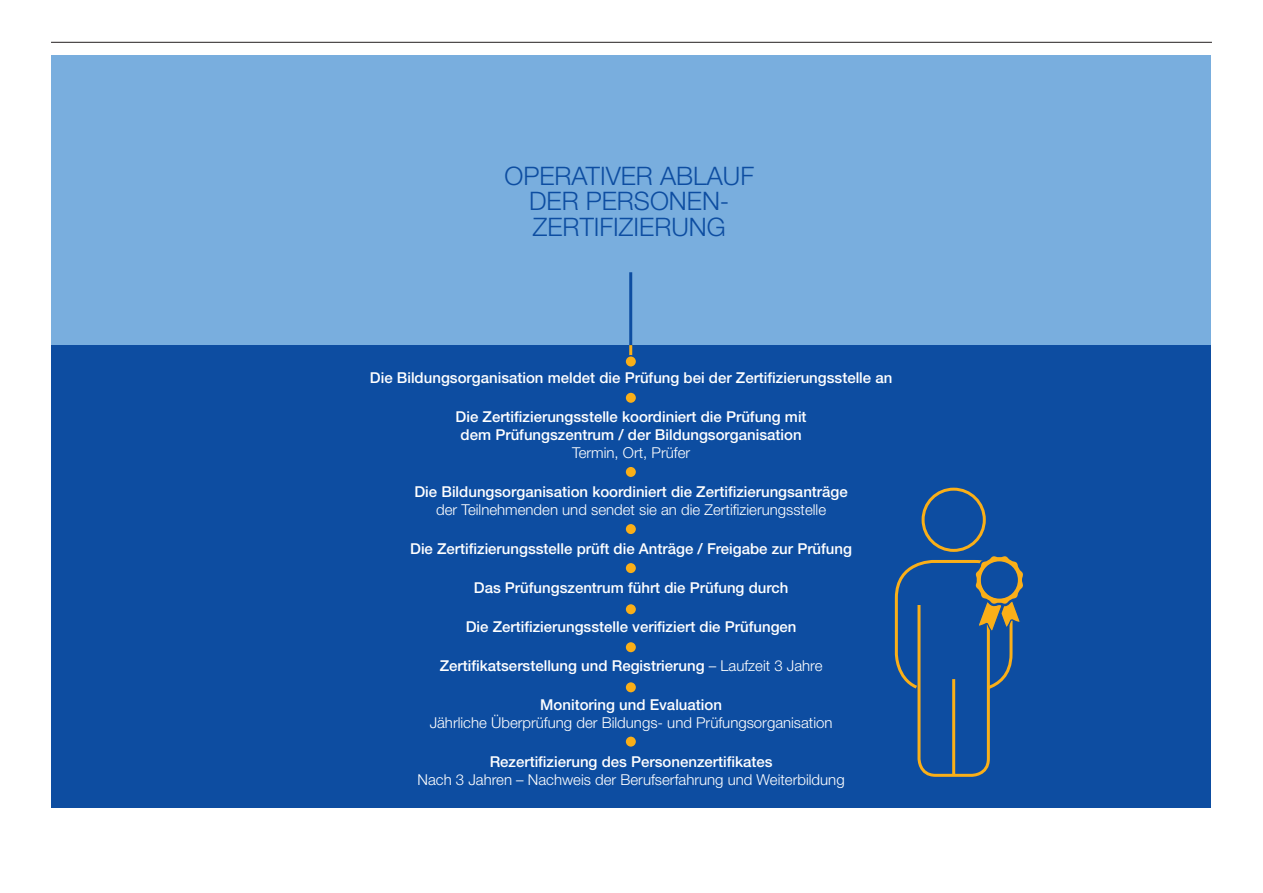
<style>
.page{position:relative;width:1263px;height:893px;background:#fff}
.page>*{position:absolute;margin:0;border:0;box-sizing:border-box;transform-origin:0 0}
.t1{font:300 25.5px/25.5px "Helvetica Neue";color:#0d4da1;text-align:center}
.t2{font:500 15px/18px "Helvetica Neue";color:#fff;text-align:center}
.t3{font:300 15px "Helvetica Neue";color:#fff}
.s1{font-weight:300}
</style>
<div class="page">
<div style="left:51px;top:55px;width:1159px;height:456px;background:#79aede"></div>
<div style="left:51px;top:345px;width:1159px;height:463px;background:#0d4da1"></div>
<hr style="left:51px;top:42px;width:1161px;height:1px;background:#231f20">
<hr style="left:629px;top:272px;width:3px;height:73px;background:#0d4da1">
<svg style="left:629px;top:345px;width:3px;height:10px"></svg>
<div style="left:921px;top:488px;width:65px;height:64px;border:3px solid #faaf18;border-radius:50%"></div>
<svg style="left:894px;top:556px;width:129px;height:221px"></svg>
<div style="left:981px;top:562px;width:36px;height:36px;background:#0d4da1;border-radius:50%"></div>
<div style="left:625px;top:356px;width:12px;height:11px;background:#faaf18;border-radius:50%"></div>
<div style="left:624px;top:355px;width:13px;height:13px;border:2px solid #0d4da1;border-radius:50%"></div>
<div style="left:625px;top:392px;width:12px;height:12px;background:#faaf18;border-radius:50%"></div>
<div style="left:624px;top:391px;width:13px;height:13px;border:2px solid #0d4da1;border-radius:50%"></div>
<div style="left:625px;top:466px;width:12px;height:12px;background:#faaf18;border-radius:50%"></div>
<div style="left:624px;top:465px;width:13px;height:13px;border:2px solid #0d4da1;border-radius:50%"></div>
<div style="left:625px;top:523px;width:12px;height:12px;background:#faaf18;border-radius:50%"></div>
<div style="left:624px;top:523px;width:13px;height:13px;border:2px solid #0d4da1;border-radius:50%"></div>
<div style="left:625px;top:562px;width:12px;height:12px;background:#faaf18;border-radius:50%"></div>
<div style="left:624px;top:562px;width:13px;height:13px;border:2px solid #0d4da1;border-radius:50%"></div>
<div style="left:625px;top:603px;width:12px;height:12px;background:#faaf18;border-radius:50%"></div>
<div style="left:624px;top:603px;width:13px;height:13px;border:2px solid #0d4da1;border-radius:50%"></div>
<div style="left:625px;top:641px;width:12px;height:12px;background:#faaf18;border-radius:50%"></div>
<div style="left:624px;top:641px;width:13px;height:13px;border:2px solid #0d4da1;border-radius:50%"></div>
<div style="left:625px;top:682px;width:12px;height:11px;background:#faaf18;border-radius:50%"></div>
<div style="left:624px;top:681px;width:13px;height:13px;border:2px solid #0d4da1;border-radius:50%"></div>
<div style="left:625px;top:736px;width:12px;height:11px;background:#faaf18;border-radius:50%"></div>
<div style="left:624px;top:735px;width:13px;height:13px;border:2px solid #0d4da1;border-radius:50%"></div>
<h1 class="t1" style="left:504px;top:162px;width:251px">OPERATIVER ABLAUF<br>DER PERSONEN-<br>ZERTIFIZIERUNG</h1>
<p class="t2" style="left:370px;top:368px;width:524px">Die Bildungsorganisation meldet die Prüfung bei der Zertifizierungsstelle an</p>
<p class="t2" style="left:456px;top:407px;width:352px">Die Zertifizierungsstelle koordiniert die Prüfung mit dem Prüfungszentrum / der Bildungsorganisation</p>
<p class="t3" style="left:572px;top:443px;width:120px">Termin, Ort, Prüfer</p>
<p class="t2" style="left:414px;top:482px;width:435px">Die Bildungsorganisation koordiniert die Zertifizierungsanträge</p>
<p class="t3" style="left:436px;top:500px;width:392px">der Teilnehmenden und sendet sie an die Zertifizierungsstelle</p>
<p class="t2" style="left:410px;top:539px;width:443px">Die Zertifizierungsstelle prüft die Anträge / Freigabe zur Prüfung</p>
<p class="t2" style="left:474px;top:578px;width:316px">Das Prüfungszentrum führt die Prüfung durch</p>
<p class="t2" style="left:466px;top:617px;width:332px">Die Zertifizierungsstelle verifiziert die Prüfungen</p>
<p class="t2" style="left:440px;top:656px;width:384px">Zertifikatserstellung und Registrierung <span class="s1">– Laufzeit 3 Jahre</span></p>
<p class="t2" style="left:540px;top:695px;width:183px">Monitoring und Evaluation</p>
<p class="t3" style="left:430px;top:713px;width:404px">Jährliche Überprüfung der Bildungs- und Prüfungsorganisation</p>
<p class="t2" style="left:490px;top:752px;width:284px">Rezertifizierung des Personenzertifikates</p>
<p class="t3" style="left:418px;top:770px;width:429px">Nach 3 Jahren – Nachweis der Berufserfahrung und Weiterbildung</p>
</div>
